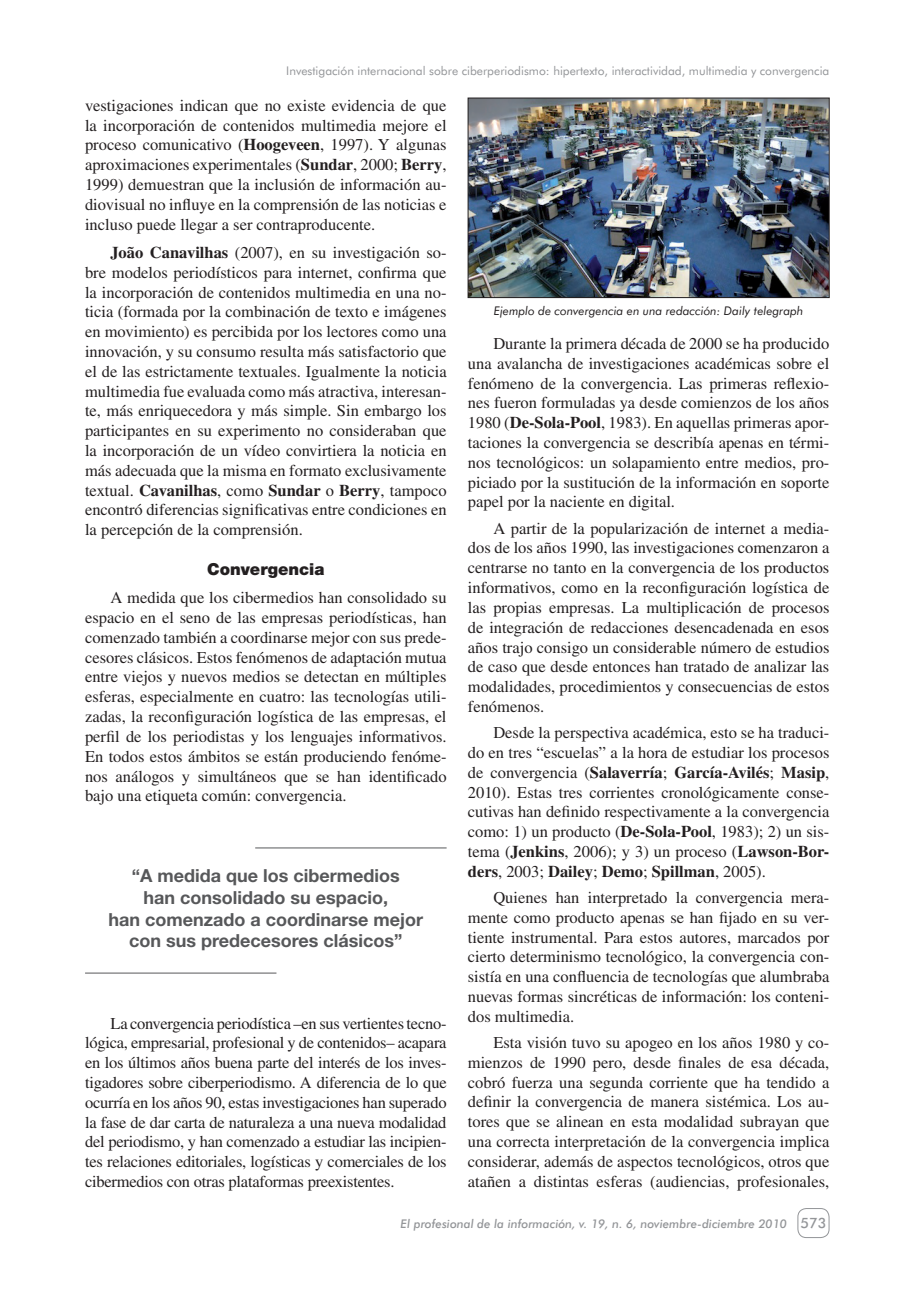
<style>
.page{position:relative;width:906px;height:1289px;background:#fff}
.page>*{position:absolute;margin:0;border:0;box-sizing:border-box;transform-origin:0 0}
.t1{font:700 18px/21.6px "Helvetica Neue";color:#57585a;text-align:center}
.t2{font:16.5px/19.8px "Times";color:#231f20;text-align:justify}
.t3{font:900 16.5px "Helvetica Neue";color:#231f20}
.t4{font:500 14.25px "Futura BT";color:#939598}
.t5{font:12px "Futura BT";color:#939598}
.t6{font:italic 500 12px "Futura BT";color:#939598}
.t7{font:italic 12px "Futura BT";color:#231f20}
.s1{font-weight:700}
</style>
<div class="page">
<div style="left:797px;top:1208px;width:32px;height:29px;border:1px solid #939598;border-radius:9px"></div>
<hr style="left:255px;top:847px;width:191px;height:1px;background:#57585a">
<hr style="left:85px;top:972px;width:191px;height:1px;background:#57585a">
<img style="left:470px;top:100px;width:357px;height:196px">
<div style="left:468px;top:98px;width:361px;height:200px;border:1px solid #231f20"></div>
<p class="t5" style="left:286px;top:64px;width:544px">Investigación internacional sobre ciberperiodismo: hipertexto, interactividad, multimedia y convergencia</p>
<p class="t2" style="left:85px;top:95px;width:363px">vestigaciones indican que no existe evidencia de que la incorporación de contenidos multimedia mejore el proceso comunicativo (<span class="s1">Hoogeveen</span>, 1997). Y algunas aproximaciones experimentales (<span class="s1">Sundar</span>, 2000; <span class="s1">Berry</span>, 1999) demuestran que la inclusión de información au&shy;diovisual no influye en la comprensión de las noticias e incluso puede llegar a ser contraproducente.</p>
<p class="t2" style="left:85px;top:242px;width:363px;text-indent:26px"><span class="s1">João Canavilhas</span> (2007), en su investigación so&shy;bre modelos periodísticos para internet, confirma que la incorporación de contenidos multimedia en una no&shy;ticia (formada por la combinación de texto e imágenes en movimiento) es percibida por los lectores como una innovación, y su consumo resulta más satisfactorio que el de las estrictamente textuales. Igualmente la noticia multimedia fue evaluada como más atractiva, interesan&shy;te, más enriquecedora y más simple. Sin embargo los participantes en su experimento no consideraban que la incorporación de un vídeo convirtiera la noticia en más adecuada que la misma en formato exclusivamente textual. <span class="s1">Cavanilhas</span>, como <span class="s1">Sundar</span> o <span class="s1">Berry</span>, tampoco encontró diferencias significativas entre condiciones en la percepción de la comprensión.</p>
<p class="t3" style="left:207px;top:559px;width:119px">Convergencia</p>
<p class="t2" style="left:85px;top:587px;width:363px;text-indent:26px">A medida que los cibermedios han consolidado su espacio en el seno de las empresas periodísticas, han comenzado también a coordinarse mejor con sus prede&shy;cesores clásicos. Estos fenómenos de adaptación mutua entre viejos y nuevos medios se detectan en múltiples esferas, especialmente en cuatro: las tecnologías utili&shy;zadas, la reconfiguración logística de las empresas, el perfil de los periodistas y los lenguajes informativos.<br>En todos estos ámbitos se están produciendo fenóme&shy;nos análogos y simultáneos que se han identificado bajo una etiqueta común: convergencia.</p>
<p class="t1" style="left:108px;top:864px;width:316px">“A medida que los cibermedios<br>han consolidado su espacio,<br>han comenzado a coordinarse mejor con sus predecesores clásicos”</p>
<p class="t2" style="left:85px;top:1013px;width:363px;text-indent:26px">La convergencia periodística –en sus vertientes tecno&shy;lógica, empresarial, profesional y de contenidos– acapara en los últimos años buena parte del interés de los inves&shy;tigadores sobre ciberperiodismo. A diferencia de lo que ocurría en los años 90, estas investigaciones han superado la fase de dar carta de naturaleza a una nueva modalidad del periodismo, y han comenzado a estudiar las incipien&shy;tes relaciones editoriales, logísticas y comerciales de los cibermedios con otras plataformas preexistentes.</p>
<p class="t7" style="left:494px;top:304px;width:311px">Ejemplo de convergencia en una redacción: Daily telegraph</p>
<p class="t2" style="left:468px;top:333px;width:363px;text-indent:26px">Durante la primera década de 2000 se ha producido una avalancha de investigaciones académicas sobre el fenómeno de la convergencia. Las primeras reflexio&shy;nes fueron formuladas ya desde comienzos de los años 1980 (<span class="s1">De-Sola-Pool</span>, 1983). En aquellas primeras apor&shy;taciones la convergencia se describía apenas en térmi&shy;nos tecnológicos: un solapamiento entre medios, pro&shy;piciado por la sustitución de la información en soporte papel por la naciente en digital.</p>
<p class="t2" style="left:468px;top:518px;width:363px;text-indent:26px">A partir de la popularización de internet a media&shy;dos de los años 1990, las investigaciones comenzaron a centrarse no tanto en la convergencia de los productos informativos, como en la reconfiguración logística de las propias empresas. La multiplicación de procesos de integración de redacciones desencadenada en esos años trajo consigo un considerable número de estudios de caso que desde entonces han tratado de analizar las modalidades, procedimientos y consecuencias de estos fenómenos.</p>
<p class="t2" style="left:468px;top:722px;width:363px;text-indent:26px">Desde la perspectiva académica, esto se ha traduci&shy;do en tres “escuelas” a la hora de estudiar los procesos de convergencia (<span class="s1">Salaverría</span>; <span class="s1">García-Avilés</span>; <span class="s1">Masip</span>, 2010). Estas tres corrientes cronológicamente conse&shy;cutivas han definido respectivamente a la convergencia como: 1) un producto (<span class="s1">De-Sola-Pool</span>, 1983); 2) un sis&shy;tema (<span class="s1">Jenkins</span>, 2006); y 3) un proceso (<span class="s1">Lawson-Bor&shy;ders</span>, 2003; <span class="s1">Dailey</span>; <span class="s1">Demo</span>; <span class="s1">Spillman</span>, 2005).</p>
<p class="t2" style="left:468px;top:887px;width:363px;text-indent:26px">Quienes han interpretado la convergencia mera&shy;mente como producto apenas se han fijado en su ver&shy;tiente instrumental. Para estos autores, marcados por cierto determinismo tecnológico, la convergencia con&shy;sistía en una confluencia de tecnologías que alumbraba nuevas formas sincréticas de información: los conteni&shy;dos multimedia.</p>
<p class="t2" style="left:468px;top:1032px;width:363px;text-indent:26px">Esta visión tuvo su apogeo en los años 1980 y co&shy;mienzos de 1990 pero, desde finales de esa década, cobró fuerza una segunda corriente que ha tendido a definir la convergencia de manera sistémica. Los au&shy;tores que se alinean en esta modalidad subrayan que una correcta interpretación de la convergencia implica considerar, además de aspectos tecnológicos, otros que atañen a distintas esferas (audiencias, profesionales,</p>
<p class="t6" style="left:400px;top:1216px;width:388px">El profesional de la información, v. 19, n. 6, noviembre-diciembre 2010</p>
<p class="t4" style="left:800px;top:1214px;width:27px">573</p>
</div>
